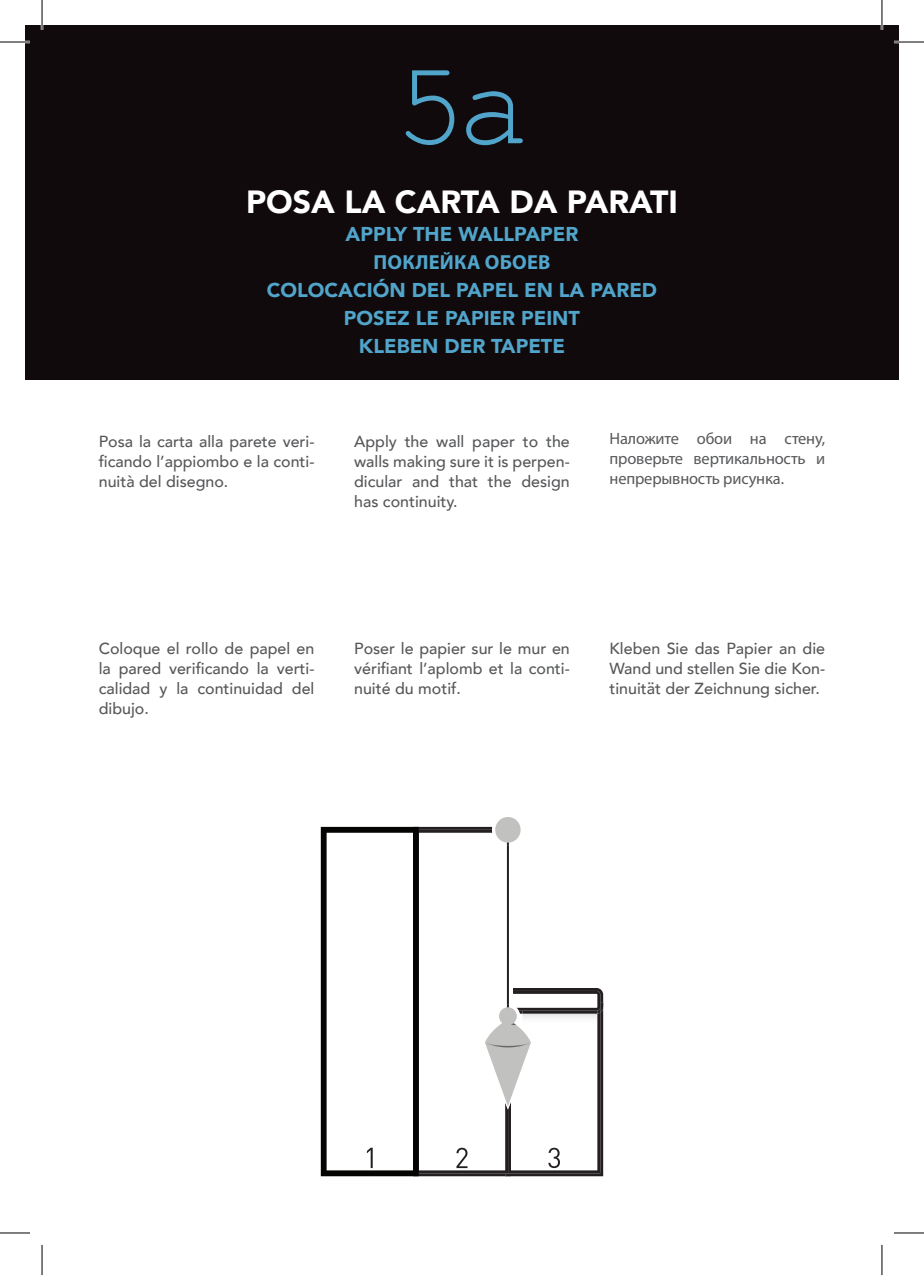
<style>
.page{position:relative;width:924px;height:1275px;background:#fff}
.page>*{position:absolute;margin:0;border:0;box-sizing:border-box;transform-origin:0 0}
.t1{font:120.6px "Nimbus Mono";color:#51a5cb}
.t2{font:900 32px "Avenir";color:#fff}
.t3{font:700 20.4px "Myriad Pro";letter-spacing:.01em;color:#51a5cb}
.t4{font:900 20px/28px "Avenir";color:#51a5cb;text-align:center}
.t5{font:16.4px/20px "Myriad Pro";letter-spacing:-.01em;color:#57585a;text-align:justify}
.t6{font:500 16px/20px "Avenir";color:#57585a;text-align:justify}
</style>
<div class="page">
<div style="left:25px;top:25px;width:873px;height:355px;background:#110a0c"></div>
<div style="left:495px;top:817px;width:25px;height:25px;background:#c1c1bf;border-radius:50%"></div>
<svg style="left:320px;top:827px;width:283px;height:349px"></svg>
<hr style="left:0;top:41px;width:30px;height:2px;background:#fff">
<hr style="left:893px;top:41px;width:30px;height:2px;background:#fff">
<hr style="left:41px;top:0;width:2px;height:30px;background:#fff">
<hr style="left:880px;top:0;width:2px;height:30px;background:#fff">
<hr style="left:0;top:42px;width:30px;height:1px;background:#000">
<hr style="left:893px;top:42px;width:30px;height:1px;background:#000">
<hr style="left:0;top:1232px;width:30px;height:1px;background:#000">
<hr style="left:893px;top:1232px;width:30px;height:1px;background:#000">
<hr style="left:42px;top:0;width:1px;height:30px;background:#000">
<hr style="left:42px;top:1245px;width:1px;height:30px;background:#000">
<hr style="left:881px;top:0;width:1px;height:30px;background:#000">
<hr style="left:881px;top:1245px;width:1px;height:30px;background:#000">
<h1 class="t1" style="left:394px;top:30px;width:137px">5a</h1>
<h2 class="t2" style="left:246px;top:175px;width:433px">POSA LA CARTA DA PARATI</h2>
<p class="t4" style="left:345px;top:220px;width:234px">APPLY THE WALLPAPER</p>
<p class="t3" style="left:373px;top:249px;width:178px">ПОКЛЕЙКА ОБОЕВ</p>
<p class="t4" style="left:267px;top:276px;width:391px">COLOCACIÓN DEL PAPEL EN LA PARED<br>POSEZ LE PAPIER PEINT<br>KLEBEN DER TAPETE</p>
<p class="t6" style="left:99px;top:431px;width:217px">Posa la carta alla parete veri&shy;ficando l’appiombo e la conti&shy;nuità del disegno.</p>
<p class="t6" style="left:354px;top:431px;width:217px">Apply the wall paper to the walls making sure it is perpen&shy;dicular and that the design has continuity.</p>
<p class="t5" style="left:609px;top:428px;width:217px">Наложите обои на стену, проверьте вертикальность и непрерывность рисунка.</p>
<p class="t6" style="left:99px;top:637px;width:217px">Coloque el rollo de papel en la pared verificando la verti&shy;calidad y la continuidad del dibujo.</p>
<p class="t6" style="left:354px;top:637px;width:217px">Poser le papier sur le mur en vérifiant l’aplomb et la conti&shy;nuité du motif.</p>
<p class="t6" style="left:609px;top:637px;width:217px">Kleben Sie das Papier an die Wand und stellen Sie die Kon&shy;tinuität der Zeichnung sicher.</p>
</div>
